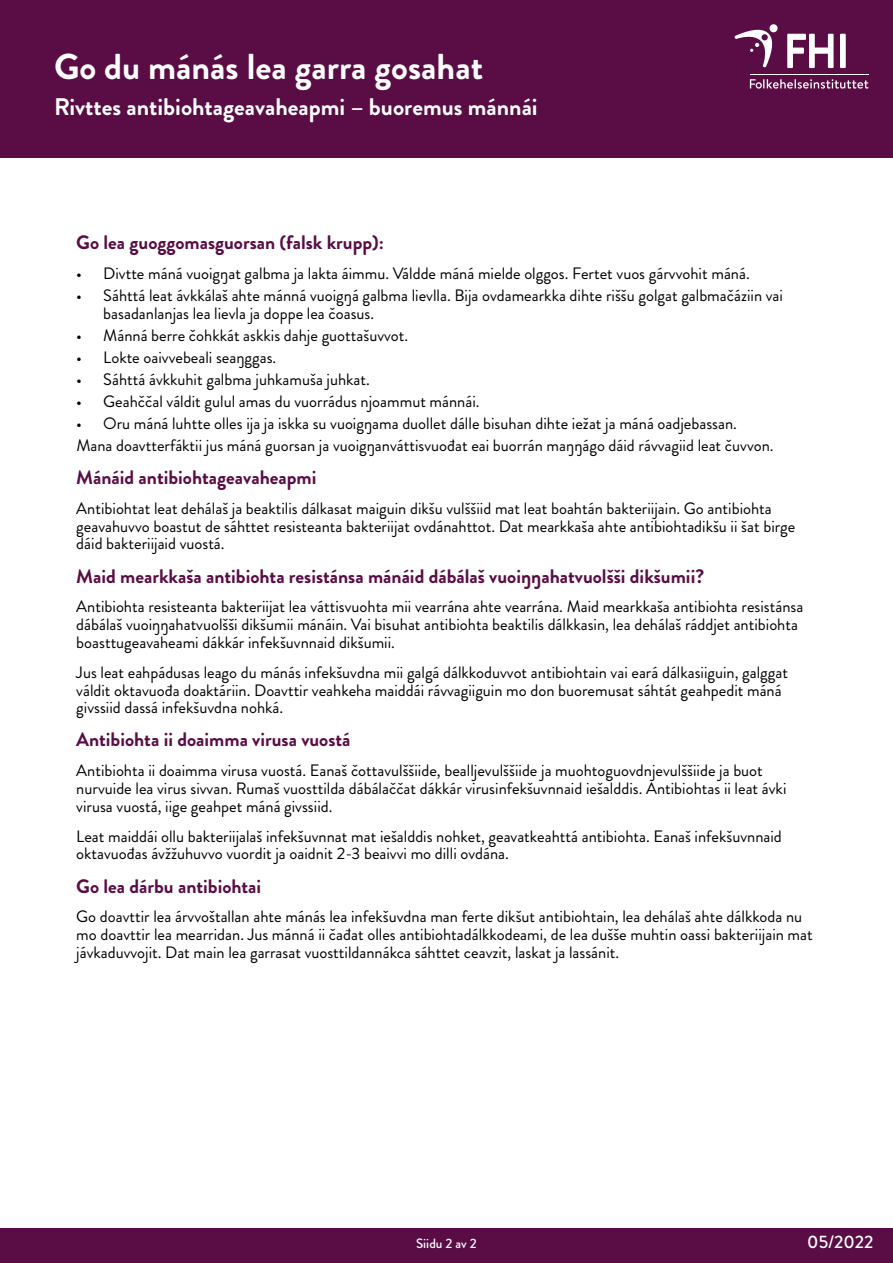
<style>
.page{position:relative;width:893px;height:1263px;background:#fff}
.page>*{position:absolute;margin:0;border:0;box-sizing:border-box;transform-origin:0 0}
.t1{font:700 36px "Brandon Grotesque";color:#fff}
.t2{font:700 24px "Brandon Grotesque";color:#fff}
.t3{font:700 19.5px "Brandon Grotesque";color:#5a0c44}
.t4{font:500 18px "Brandon Grotesque";color:#fff}
.t5{font:16.5px/17.9px "Brandon Grotesque";color:#000}
.t6{font:500 13.5px "Brandon Grotesque";color:#fff}
</style>
<div class="page">
<div style="left:0;top:0;width:893px;height:157px;background:#5a0c44"></div>
<div style="left:0;top:1229px;width:893px;height:34px;background:#5a0c44"></div>
<svg style="left:769px;top:24px;width:9px;height:9px"></svg>
<svg style="left:735px;top:28px;width:39px;height:39px"></svg>
<svg style="left:787px;top:34px;width:47px;height:34px"></svg>
<div style="left:840px;top:34px;width:6px;height:34px;background:#fff"></div>
<hr style="left:750px;top:74px;width:118px;height:1px;background:#fff">
<svg style="left:750px;top:79px;width:118px;height:10px"></svg>
<h1 class="t1" style="left:54px;top:42px;width:431px">Go du mánás lea garra gosahat</h1>
<h2 class="t2" style="left:54px;top:90px;width:485px">Rivttes antibiohtageavaheapmi – buoremus mánnái</h2>
<p class="t3" style="left:76px;top:229px;width:309px">Go lea guoggomasguorsan (falsk krupp):</p>
<p class="t5" style="left:76px;top:264px;width:675px">• Divtte máná vuoigŋat galbma ja lakta áimmu. Váldde máná mielde olggos. Fertet vuos gárvvohit máná.</p>
<p class="t5" style="left:103px;top:286px;width:681px;text-indent:-27px">• Sáhttá leat ávkkálaš ahte mánná vuoigŋá galbma lievlla. Bija ovdamearkka dihte riššu golgat galbmačáziin vai basadanlanjas lea lievla ja doppe lea čoasus.</p>
<p class="t5" style="left:76px;top:326px;width:333px">• Mánná berre čohkkát askkis dahje guottašuvvot.</p>
<p class="t5" style="left:76px;top:348px;width:201px">• Lokte oaivvebeali seaŋggas.</p>
<p class="t5" style="left:76px;top:370px;width:295px">• Sáhttá ávkkuhit galbma juhkamuša juhkat.</p>
<p class="t5" style="left:76px;top:392px;width:405px">• Geahččal váldit gulul amas du vuorrádus njoammut mánnái.</p>
<p class="t5" style="left:76px;top:412px;width:699px;line-height:22px">• Oru máná luhtte olles ija ja iskka su vuoigŋama duollet dálle bisuhan dihte iežat ja máná oadjebassan.<br>Mana doavtterfáktii jus máná guorsan ja vuoigŋanváttisvuođat eai buorrán maŋŋágo dáid rávvagiid leat čuvvon.</p>
<p class="t3" style="left:76px;top:464px;width:242px">Mánáid antibiohtageavaheapmi</p>
<p class="t5" style="left:76px;top:499px;width:720px">Antibiohtat leat dehálaš ja beaktilis dálkasat maiguin dikšu vulššiid mat leat boahtán bakteriijain. Go antibiohta geavahuvvo boastut de sáhttet resisteanta bakteriijat ovdánahttot. Dat mearkkaša ahte antibiohtadikšu ii šat birge dáid bakteriijaid vuostá.</p>
<p class="t3" style="left:76px;top:562px;width:629px">Maid mearkkaša antibiohta resistánsa mánáid dábálaš vuoiŋŋahatvuolšši dikšumii?</p>
<p class="t5" style="left:76px;top:598px;width:728px">Antibiohta resisteanta bakteriijat lea váttisvuohta mii vearrána ahte vearrána. Maid mearkkaša antibiohta resistánsa dábálaš vuoiŋŋahatvuolšši dikšumii mánáin. Vai bisuhat antibiohta beaktilis dálkkasin, lea dehálaš ráddjet antibiohta boasttugeavaheami dákkár infekšuvnnaid dikšumii.</p>
<p class="t5" style="left:76px;top:663px;width:713px">Jus leat eahpádusas leago du mánás infekšuvdna mii galgá dálkkoduvvot antibiohtain vai eará dálkasiiguin, galggat váldit oktavuođa doaktáriin. Doavttir veahkeha maiddái rávvagiiguin mo don buoremusat sáhtát geahpedit máná givssiid dassá infekšuvdna nohká.</p>
<p class="t3" style="left:76px;top:726px;width:276px">Antibiohta ii doaimma virusa vuostá</p>
<p class="t5" style="left:76px;top:762px;width:712px">Antibiohta ii doaimma virusa vuostá. Eanaš čottavulššiide, bealljevulššiide ja muohtoguovdnjevulššiide ja buot nurvuide lea virus sivvan. Rumaš vuosttilda dábálaččat dákkár virusinfekšuvnnaid iešalddis. Antibiohtas ii leat ávki virusa vuostá, iige geahpet máná givssiid.</p>
<p class="t5" style="left:76px;top:827px;width:707px">Leat maiddái ollu bakteriijalaš infekšuvnnat mat iešalddis nohket, geavatkeahttá antibiohta. Eanaš infekšuvnnaid oktavuođas ávžžuhuvvo vuordit ja oaidnit 2-3 beaivvi mo dilli ovdána.</p>
<p class="t3" style="left:76px;top:872px;width:186px">Go lea dárbu antibiohtai</p>
<p class="t5" style="left:76px;top:908px;width:738px">Go doavttir lea árvvoštallan ahte mánás lea infekšuvdna man ferte dikšut antibiohtain, lea dehálaš ahte dálkkoda nu mo doavttir lea mearridan. Jus mánná ii čađat olles antibiohtadálkkodeami, de lea dušše muhtin oassi bakteriijain mat jávkaduvvojit. Dat main lea garrasat vuosttildannákca sáhttet ceavzit, laskat ja lassánit.</p>
<p class="t6" style="left:416px;top:1234px;width:62px">Siidu 2 av 2</p>
<p class="t4" style="left:807px;top:1229px;width:68px">05/2022</p>
</div>
